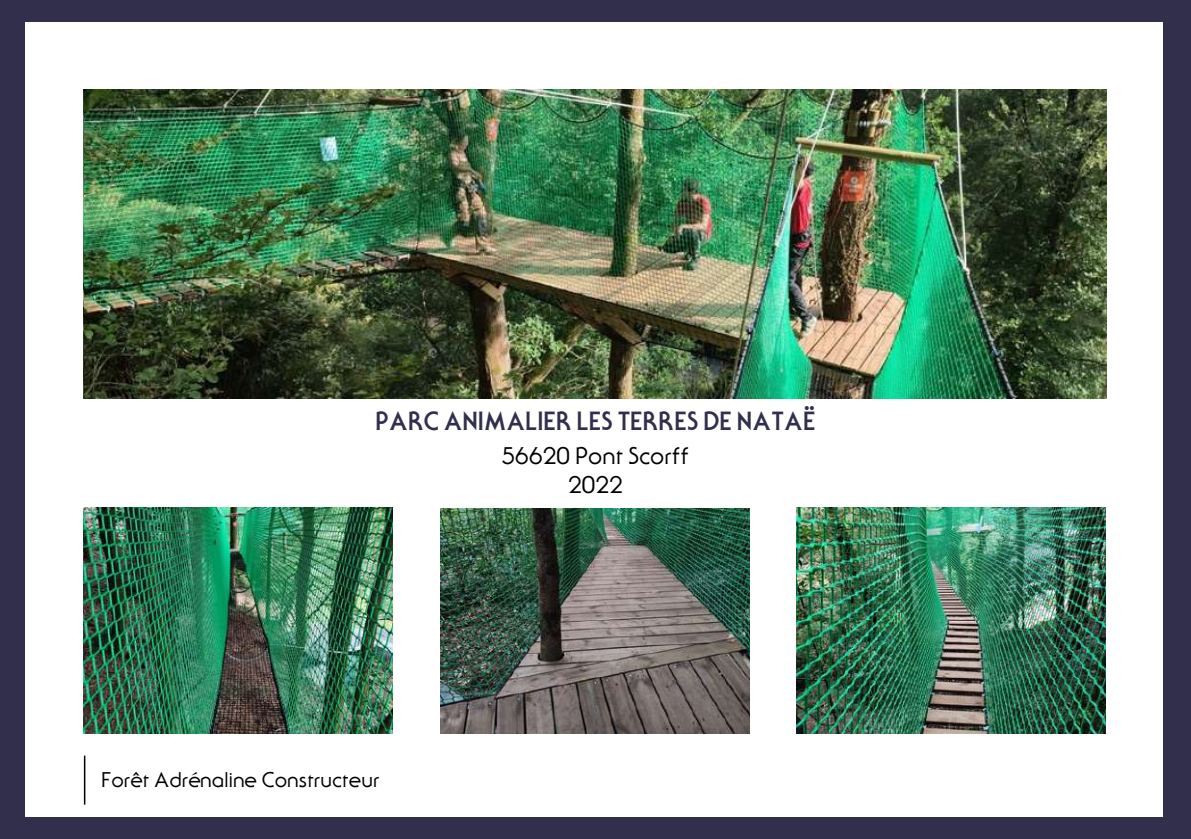
<style>
.page{position:relative;width:1191px;height:839px;background:#fff}
.page>*{position:absolute;margin:0;border:0;box-sizing:border-box;transform-origin:0 0}
.t1{font:700 24px "Serif Gothic";color:#312f4c}
.t2{font:22px "Serif Gothic";color:#000}
.t3{font:19.4px "Serif Gothic";color:#000}
</style>
<div class="page">
<div style="left:0;top:0;width:1191px;height:838px;background:#312f4c"></div>
<div style="left:25px;top:22px;width:1138px;height:794px;background:#fff"></div>
<hr style="left:84px;top:755px;width:1px;height:49px;background:#000">
<img style="left:84px;top:508px;width:309px;height:225px">
<img style="left:441px;top:508px;width:309px;height:225px">
<img style="left:796px;top:508px;width:309px;height:225px">
<img style="left:85px;top:89px;width:1021px;height:309px">
<p class="t1" style="left:375px;top:405px;width:441px">PARC ANIMALIER LES TERRES DE NATAË</p>
<p class="t2" style="left:502px;top:441px;width:189px">56620 Pont Scorff</p>
<p class="t3" style="left:101px;top:767px;width:280px">Forêt Adrénaline Constructeur</p>
<p class="t2" style="left:568px;top:470px;width:56px">2022</p>
</div>
